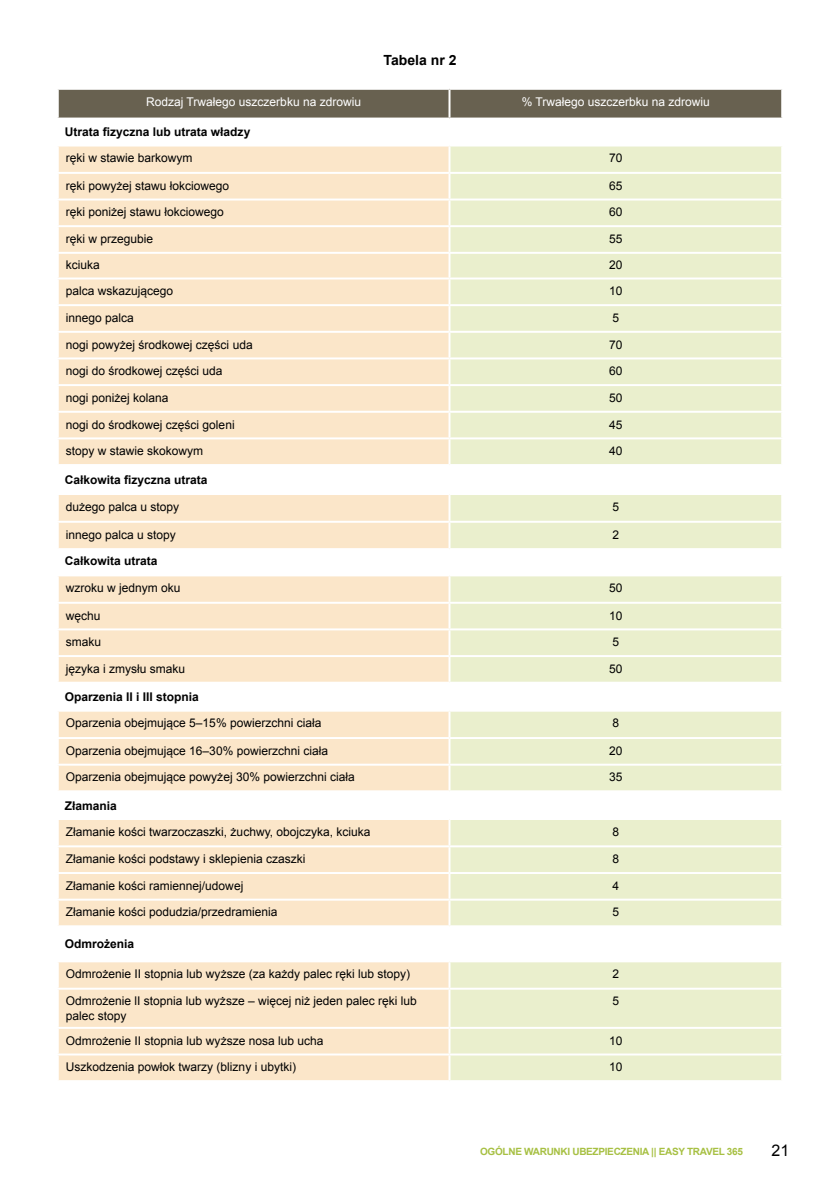
<style>
.page{position:relative;width:840px;height:1191px;background:#fff}
.page>*{position:absolute;margin:0;border:0;box-sizing:border-box;transform-origin:0 0}
.t1{font:16px "Arial";color:#000}
.t2{font:700 14px "Arial";color:#000}
.t3{font:12px/14.4px "Arial";color:#000}
.t4{font:700 12px "Arial";color:#000}
.t5{font:12px "Arial";color:#fff}
.t6{font:700 10px "Arial";letter-spacing:-.03em;color:#a7c043}
</style>
<div class="page">
<div style="left:59px;top:576px;width:389px;height:105px;background:#fbe6c9"></div>
<div style="left:450px;top:576px;width:330px;height:105px;background:#eaefcd"></div>
<hr style="left:57px;top:602px;width:392px;height:2px;background:#fff">
<hr style="left:449px;top:602px;width:333px;height:2px;background:#fff">
<hr style="left:57px;top:628px;width:392px;height:2px;background:#fff">
<hr style="left:449px;top:628px;width:333px;height:2px;background:#fff">
<hr style="left:57px;top:655px;width:392px;height:2px;background:#fff">
<hr style="left:449px;top:655px;width:333px;height:2px;background:#fff">
<svg style="left:59px;top:711px;width:721px;height:79px;background:#f3eacb"></svg>
<hr style="left:57px;top:737px;width:392px;height:2px;background:#fff">
<hr style="left:449px;top:737px;width:333px;height:2px;background:#fff">
<hr style="left:57px;top:763px;width:392px;height:2px;background:#fff">
<hr style="left:449px;top:763px;width:333px;height:2px;background:#fff">
<hr style="left:448px;top:711px;width:2px;height:26px;background:#fff">
<hr style="left:448px;top:739px;width:2px;height:24px;background:#fff">
<hr style="left:448px;top:765px;width:2px;height:25px;background:#fff">
<div style="left:59px;top:820px;width:389px;height:105px;background:#fbe6c9"></div>
<div style="left:450px;top:820px;width:330px;height:105px;background:#eaefcd"></div>
<hr style="left:57px;top:845px;width:392px;height:2px;background:#fff">
<hr style="left:449px;top:845px;width:333px;height:2px;background:#fff">
<hr style="left:57px;top:872px;width:392px;height:2px;background:#fff">
<hr style="left:449px;top:872px;width:333px;height:2px;background:#fff">
<hr style="left:57px;top:898px;width:392px;height:2px;background:#fff">
<hr style="left:449px;top:898px;width:333px;height:2px;background:#fff">
<div style="left:59px;top:962px;width:389px;height:118px;background:#fbe6c9"></div>
<div style="left:450px;top:962px;width:330px;height:118px;background:#eaefcd"></div>
<hr style="left:57px;top:987px;width:392px;height:2px;background:#fff">
<hr style="left:449px;top:987px;width:333px;height:2px;background:#fff">
<hr style="left:57px;top:1026px;width:392px;height:2px;background:#fff">
<hr style="left:449px;top:1026px;width:333px;height:2px;background:#fff">
<hr style="left:57px;top:1053px;width:392px;height:2px;background:#fff">
<hr style="left:449px;top:1053px;width:333px;height:2px;background:#fff">
<div style="left:59px;top:254px;width:389px;height:210px;background:#fbe6c9"></div>
<div style="left:450px;top:254px;width:330px;height:210px;background:#eaefcd"></div>
<hr style="left:57px;top:277px;width:392px;height:2px;background:#fff">
<hr style="left:449px;top:277px;width:333px;height:2px;background:#fff">
<hr style="left:57px;top:304px;width:392px;height:2px;background:#fff">
<hr style="left:449px;top:304px;width:333px;height:2px;background:#fff">
<hr style="left:57px;top:331px;width:392px;height:2px;background:#fff">
<hr style="left:449px;top:331px;width:333px;height:2px;background:#fff">
<hr style="left:57px;top:357px;width:392px;height:2px;background:#fff">
<hr style="left:449px;top:357px;width:333px;height:2px;background:#fff">
<hr style="left:57px;top:384px;width:392px;height:2px;background:#fff">
<hr style="left:449px;top:384px;width:333px;height:2px;background:#fff">
<hr style="left:57px;top:411px;width:392px;height:2px;background:#fff">
<hr style="left:449px;top:411px;width:333px;height:2px;background:#fff">
<hr style="left:57px;top:437px;width:392px;height:2px;background:#fff">
<hr style="left:449px;top:437px;width:333px;height:2px;background:#fff">
<svg style="left:59px;top:495px;width:721px;height:53px;background:#f3eacb"></svg>
<hr style="left:57px;top:521px;width:392px;height:2px;background:#fff">
<hr style="left:449px;top:521px;width:333px;height:2px;background:#fff">
<hr style="left:448px;top:495px;width:2px;height:26px;background:#fff">
<hr style="left:448px;top:523px;width:2px;height:25px;background:#fff">
<div style="left:59px;top:146px;width:389px;height:106px;background:#fbe6c9"></div>
<div style="left:450px;top:146px;width:330px;height:106px;background:#eaefcd"></div>
<hr style="left:57px;top:172px;width:392px;height:2px;background:#fff">
<hr style="left:449px;top:172px;width:333px;height:2px;background:#fff">
<hr style="left:57px;top:198px;width:392px;height:2px;background:#fff">
<hr style="left:449px;top:198px;width:333px;height:2px;background:#fff">
<hr style="left:57px;top:225px;width:392px;height:2px;background:#fff">
<hr style="left:449px;top:225px;width:333px;height:2px;background:#fff">
<div style="left:59px;top:90px;width:721px;height:28px;background:#686150"></div>
<hr style="left:448px;top:90px;width:2px;height:28px;background:#fff">
<p class="t2" style="left:383px;top:51px;width:74px">Tabela nr 2</p>
<p class="t5" style="left:146px;top:93px;width:216px">Rodzaj Trwałego uszczerbku na zdrowiu</p>
<p class="t5" style="left:521px;top:93px;width:190px">% Trwałego uszczerbku na zdrowiu</p>
<p class="t4" style="left:65px;top:124px;width:187px">Utrata fizyczna lub utrata władzy</p>
<p class="t3" style="left:66px;top:151px;width:128px">ręki w stawie barkowym</p>
<p class="t3" style="left:609px;top:151px;width:15px">70</p>
<p class="t3" style="left:66px;top:178px;width:165px">ręki powyżej stawu łokciowego</p>
<p class="t3" style="left:609px;top:178px;width:15px">65</p>
<p class="t3" style="left:66px;top:205px;width:160px">ręki poniżej stawu łokciowego</p>
<p class="t3" style="left:609px;top:205px;width:15px">60</p>
<p class="t3" style="left:66px;top:232px;width:89px">ręki w przegubie</p>
<p class="t3" style="left:609px;top:232px;width:15px">55</p>
<p class="t3" style="left:66px;top:257px;width:36px">kciuka</p>
<p class="t3" style="left:609px;top:257px;width:15px">20</p>
<p class="t3" style="left:66px;top:284px;width:109px">palca wskazującego</p>
<p class="t3" style="left:609px;top:284px;width:15px">10</p>
<p class="t3" style="left:66px;top:310px;width:70px">innego palca</p>
<p class="t3" style="left:612px;top:310px;width:8px">5</p>
<p class="t3" style="left:66px;top:337px;width:188px">nogi powyżej środkowej części uda</p>
<p class="t3" style="left:609px;top:337px;width:15px">70</p>
<p class="t3" style="left:66px;top:364px;width:158px">nogi do środkowej części uda</p>
<p class="t3" style="left:609px;top:364px;width:15px">60</p>
<p class="t3" style="left:66px;top:390px;width:104px">nogi poniżej kolana</p>
<p class="t3" style="left:609px;top:390px;width:15px">50</p>
<p class="t3" style="left:66px;top:417px;width:170px">nogi do środkowej części goleni</p>
<p class="t3" style="left:609px;top:417px;width:15px">45</p>
<p class="t3" style="left:66px;top:444px;width:139px">stopy w stawie skokowym</p>
<p class="t3" style="left:609px;top:444px;width:15px">40</p>
<p class="t4" style="left:65px;top:472px;width:144px">Całkowita fizyczna utrata</p>
<p class="t3" style="left:66px;top:499px;width:115px">dużego palca u stopy</p>
<p class="t3" style="left:612px;top:499px;width:8px">5</p>
<p class="t3" style="left:66px;top:527px;width:112px">innego palca u stopy</p>
<p class="t3" style="left:612px;top:527px;width:8px">2</p>
<p class="t4" style="left:65px;top:553px;width:94px">Całkowita utrata</p>
<p class="t3" style="left:66px;top:581px;width:116px">wzroku w jednym oku</p>
<p class="t3" style="left:609px;top:581px;width:15px">50</p>
<p class="t3" style="left:66px;top:608px;width:36px">węchu</p>
<p class="t3" style="left:609px;top:608px;width:15px">10</p>
<p class="t3" style="left:66px;top:635px;width:37px">smaku</p>
<p class="t3" style="left:612px;top:635px;width:8px">5</p>
<p class="t3" style="left:66px;top:661px;width:121px">języka i zmysłu smaku</p>
<p class="t3" style="left:609px;top:661px;width:15px">50</p>
<p class="t4" style="left:65px;top:689px;width:136px">Oparzenia II i III stopnia</p>
<p class="t3" style="left:66px;top:716px;width:257px">Oparzenia obejmujące 5–15% powierzchni ciała</p>
<p class="t3" style="left:612px;top:716px;width:8px">8</p>
<p class="t3" style="left:66px;top:743px;width:264px">Oparzenia obejmujące 16–30% powierzchni ciała</p>
<p class="t3" style="left:609px;top:743px;width:15px">20</p>
<p class="t3" style="left:66px;top:770px;width:290px">Oparzenia obejmujące powyżej 30% powierzchni ciała</p>
<p class="t3" style="left:609px;top:770px;width:15px">35</p>
<p class="t4" style="left:65px;top:797px;width:54px">Złamania</p>
<p class="t3" style="left:66px;top:824px;width:306px">Złamanie kości twarzoczaszki, żuchwy, obojczyka, kciuka</p>
<p class="t3" style="left:612px;top:824px;width:8px">8</p>
<p class="t3" style="left:66px;top:851px;width:241px">Złamanie kości podstawy i sklepienia czaszki</p>
<p class="t3" style="left:612px;top:851px;width:8px">8</p>
<p class="t3" style="left:66px;top:878px;width:179px">Złamanie kości ramiennej/udowej</p>
<p class="t3" style="left:612px;top:878px;width:8px">4</p>
<p class="t3" style="left:66px;top:905px;width:213px">Złamanie kości podudzia/przedramienia</p>
<p class="t3" style="left:612px;top:905px;width:8px">5</p>
<p class="t4" style="left:65px;top:935px;width:71px">Odmrożenia</p>
<p class="t3" style="left:66px;top:966px;width:346px">Odmrożenie II stopnia lub wyższe (za każdy palec ręki lub stopy)</p>
<p class="t3" style="left:612px;top:966px;width:8px">2</p>
<p class="t3" style="left:66px;top:994px;width:352px">Odmrożenie lI stopnia lub wyższe – więcej niż jeden palec ręki lub palec stopy</p>
<p class="t3" style="left:612px;top:994px;width:8px">5</p>
<p class="t3" style="left:66px;top:1033px;width:259px">Odmrożenie II stopnia lub wyższe nosa lub ucha</p>
<p class="t3" style="left:609px;top:1033px;width:15px">10</p>
<p class="t3" style="left:66px;top:1060px;width:232px">Uszkodzenia powłok twarzy (blizny i ubytki)</p>
<p class="t3" style="left:609px;top:1060px;width:15px">10</p>
<p class="t6" style="left:480px;top:1144px;width:264px">OGÓLNE WARUNKI UBEZPIECZENIA || EASY TRAVEL 365</p>
<h1 class="t1" style="left:771px;top:1139px;width:19px">21</h1>
</div>
